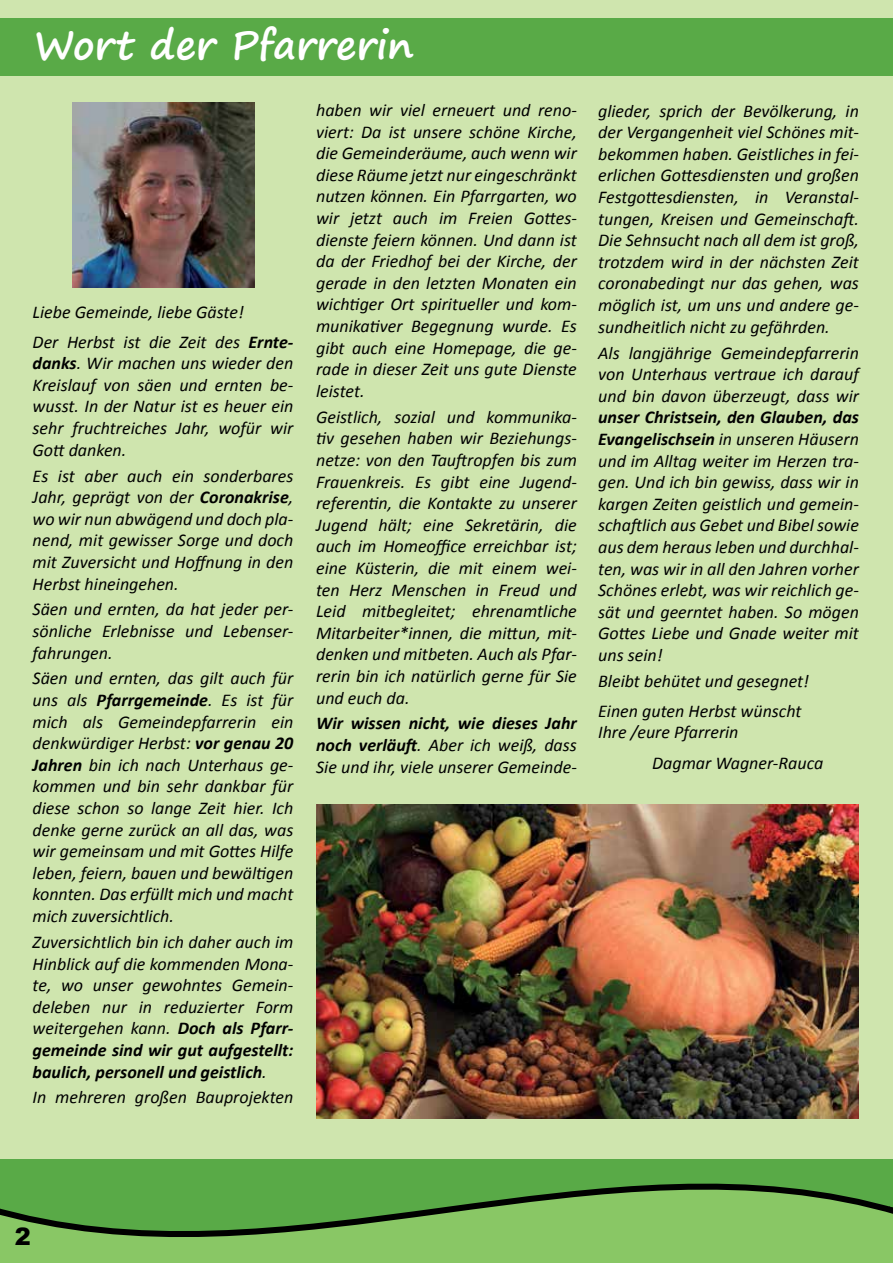
<style>
.page{position:relative;width:893px;height:1263px;background:#fff}
.page>*{position:absolute;margin:0;border:0;box-sizing:border-box;transform-origin:0 0}
.t1{font:700 39px "Segoe Print";color:#fff}
.t2{font:900 24px "Arial";color:#000}
.t3{font:italic 18px/21.6px "Calibri";color:#000;text-align:justify}
.s1{font-weight:700}
</style>
<div class="page">
<div style="left:0;top:0;width:893px;height:1122px;background:#cfe5ae"></div>
<svg style="left:0;top:1124px;width:893px;height:139px;background:#83bb68"></svg>
<div style="left:0;top:18px;width:893px;height:58px;background:#59aa47"></div>
<img style="left:73px;top:103px;width:182px;height:185px">
<img style="left:316px;top:804px;width:543px;height:314px">
<h1 class="t1" style="left:34px;top:9px;width:381px">Wort der Pfarrerin</h1>
<p class="t3" style="left:33px;top:296px;width:262px;line-height:30.2px">Liebe Gemeinde, liebe Gäste!<br>Der Herbst ist die Zeit des <span class="s1">Ernte-</span></p>
<p class="t3" style="left:33px;top:352px;width:262px"><span class="s1">danks</span>. Wir machen uns wieder den Kreislauf von säen und ernten be&shy;wusst. In der Natur ist es heuer ein sehr fruchtreiches Jahr, wofür wir Gott danken.</p>
<p class="t3" style="left:33px;top:464px;width:262px">Es ist aber auch ein sonderbares Jahr, geprägt von der <span class="s1">Coronakrise</span>, wo wir nun abwägend und doch pla&shy;nend, mit gewisser Sorge und doch mit Zuversicht und Hoffnung in den Herbst hineingehen.</p>
<p class="t3" style="left:33px;top:598px;width:262px">Säen und ernten, da hat jeder per&shy;sönliche Erlebnisse und Lebenser&shy;fahrungen.</p>
<p class="t3" style="left:33px;top:667px;width:262px">Säen und ernten, das gilt auch für uns als <span class="s1">Pfarrgemeinde</span>. Es ist für mich als Gemeindepfarrerin ein denkwürdiger Herbst: <span class="s1">vor genau 20<br>Jahren</span> bin ich nach Unterhaus ge&shy;kommen und bin sehr dankbar für diese schon so lange Zeit hier. Ich denke gerne zurück an all das, was wir gemeinsam und mit Gottes Hilfe leben, feiern, bauen und bewältigen konnten. Das erfüllt mich und macht mich zuversichtlich.</p>
<p class="t3" style="left:33px;top:930px;width:262px">Zuversichtlich bin ich daher auch im Hinblick auf die kommenden Mona&shy;te, wo unser gewohntes Gemein&shy;deleben nur in reduzierter Form weitergehen kann. <span class="s1">Doch als Pfarr&shy;gemeinde sind wir gut aufgestellt: baulich, personell und geistlich</span>.</p>
<p class="t3" style="left:33px;top:1086px;width:262px">In mehreren großen Bauprojekten</p>
<p class="t3" style="left:316px;top:99px;width:262px">haben wir viel erneuert und reno&shy;viert: Da ist unsere schöne Kirche, die Gemeinderäume, auch wenn wir diese Räume jetzt nur eingeschränkt nutzen können. Ein Pfarrgarten, wo wir jetzt auch im Freien Gottes&shy;dienste feiern können. Und dann ist da der Friedhof bei der Kirche, der gerade in den letzten Monaten ein wichtiger Ort spiritueller und kom&shy;munikativer Begegnung wurde. Es gibt auch eine Homepage, die ge&shy;rade in dieser Zeit uns gute Dienste leistet.</p>
<p class="t3" style="left:316px;top:405px;width:262px">Geistlich, sozial und kommunika&shy;tiv gesehen haben wir Beziehungs&shy;netze: von den Tauftropfen bis zum Frauenkreis. Es gibt eine Jugend&shy;referentin, die Kontakte zu unserer Jugend hält; eine Sekretärin, die auch im Homeoffice erreichbar ist; eine Küsterin, die mit einem wei&shy;ten Herz Menschen in Freud und Leid mitbegleitet; ehrenamtliche Mitarbeiter*innen, die mittun, mit&shy;denken und mitbeten. Auch als Pfar&shy;rerin bin ich natürlich gerne für Sie und euch da.</p>
<p class="t3" style="left:316px;top:712px;width:262px"><span class="s1">Wir wissen nicht, wie dieses Jahr noch verläuft</span>. Aber ich weiß, dass Sie und ihr, viele unserer Gemeinde-</p>
<p class="t3" style="left:598px;top:99px;width:262px">glieder, sprich der Bevölkerung, in der Vergangenheit viel Schönes mit&shy;bekommen haben. Geistliches in fei&shy;erlichen Gottesdiensten und großen Festgottesdiensten, in Veranstal&shy;tungen, Kreisen und Gemeinschaft.<br>Die Sehnsucht nach all dem ist groß, trotzdem wird in der nächsten Zeit coronabedingt nur das gehen, was möglich ist, um uns und andere ge&shy;sundheitlich nicht zu gefährden.</p>
<p class="t3" style="left:598px;top:341px;width:262px">Als langjährige Gemeindepfarrerin von Unterhaus vertraue ich darauf und bin davon überzeugt, dass wir</p>
<p class="t3" style="left:598px;top:406px;width:262px"><span class="s1">unser Christsein, den Glauben, das Evangelischsein</span> in unseren Häusern und im Alltag weiter im Herzen tra&shy;gen. Und ich bin gewiss, dass wir in kargen Zeiten geistlich und gemein&shy;schaftlich aus Gebet und Bibel sowie aus dem heraus leben und durchhal&shy;ten, was wir in all den Jahren vorher Schönes erlebt, was wir reichlich ge&shy;sät und geerntet haben. So mögen Gottes Liebe und Gnade weiter mit uns sein!</p>
<p class="t3" style="left:598px;top:665px;width:212px;line-height:30.2px">Bleibt behütet und gesegnet!<br>Einen guten Herbst wünscht</p>
<p class="t3" style="left:652px;top:717px;width:173px;line-height:30.2px;text-indent:-54px">Ihre /eure Pfarrerin<br>Dagmar Wagner-Rauca</p>
<h2 class="t2" style="left:15px;top:1219px;width:18px">2</h2>
</div>
